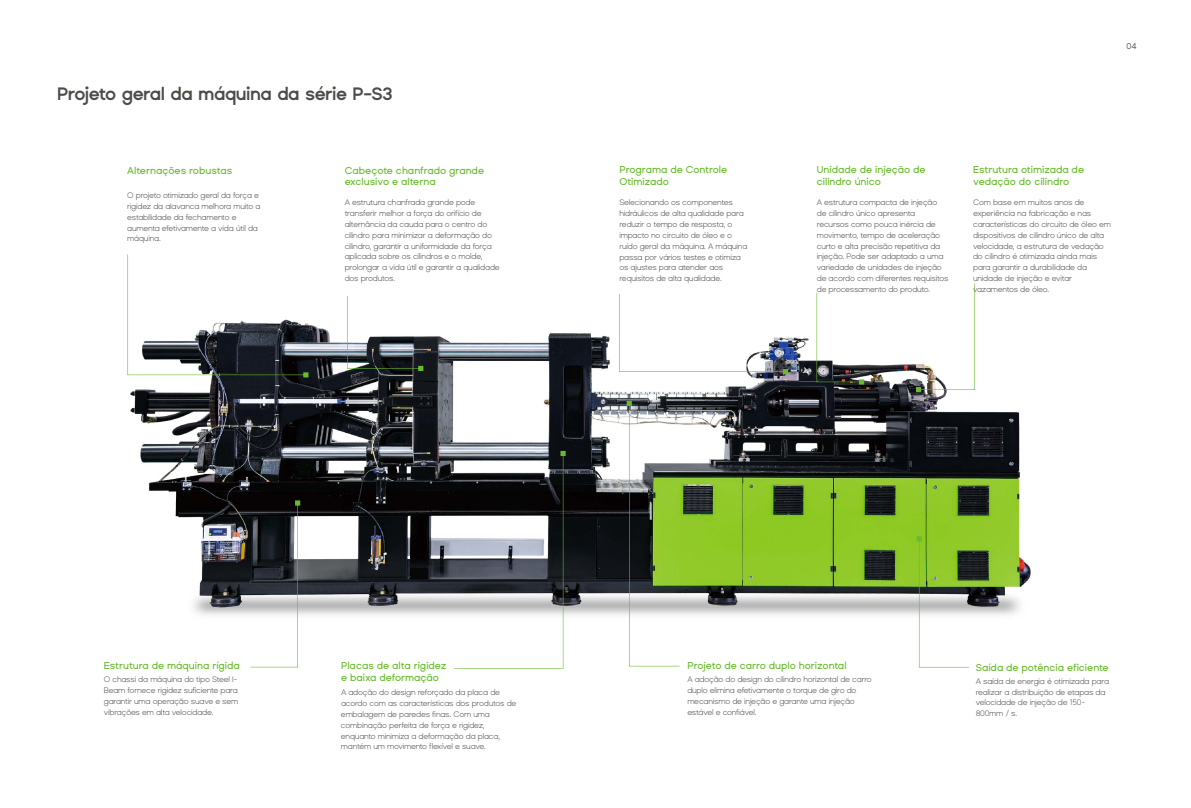
<style>
.page{position:relative;width:1191px;height:808px;background:#fff}
.page>*{position:absolute;margin:0;border:0;box-sizing:border-box;transform-origin:0 0}
.t1{font:600 18px "Basically A Sans Serif";letter-spacing:-.03em;color:#4d4a47}
.t2{font:10px/11.5px "Basically A Sans Serif";color:#69ba2e}
.t3{font:8.5px "Basically A Sans Serif";color:#4d4a47}
.t4{font:300 8px/10.9px "Basically A Sans Serif";letter-spacing:-.025em;color:#4d4a47}
</style>
<div class="page">
<img style="left:130px;top:309px;width:901px;height:306px">
<svg style="left:127px;top:254px;width:181px;height:123px"></svg>
<svg style="left:619px;top:294px;width:169px;height:80px"></svg>
<svg style="left:916px;top:309px;width:58px;height:83px"></svg>
<svg style="left:250px;top:500px;width:50px;height:167px"></svg>
<svg style="left:454px;top:451px;width:111px;height:217px"></svg>
<svg style="left:626px;top:401px;width:53px;height:265px"></svg>
<svg style="left:916px;top:536px;width:53px;height:131px"></svg>
<svg style="left:816px;top:293px;width:48px;height:92px"></svg>
<svg style="left:347px;top:296px;width:76px;height:75px"></svg>
<h1 class="t1" style="left:57px;top:85px;width:337px">Projeto geral da máquina da série P-S3</h1>
<p class="t2" style="left:127px;top:165px;width:107px">Alternações robustas</p>
<p class="t4" style="left:127px;top:190px;width:135px">O projeto otimizado geral da força e rigidez da alavanca melhora muito a estabilidade da fechamento e aumenta efetivamente a vida útil da máquina.</p>
<p class="t2" style="left:345px;top:165px;width:141px">Cabeçote chanfrado grande exclusivo e alterna</p>
<p class="t4" style="left:345px;top:197px;width:156px">A estrutura chanfrada grande pode transferir melhor a força do orifício de alternância da cauda para o centro do cilindro para minimizar a deformação do cilindro, garantir a uniformidade da força aplicada sobre os cilindros e o molde, prolongar a vida útil e garantir a qualidade dos produtos.</p>
<p class="t2" style="left:619px;top:164px;width:109px">Programa de Controle<br>Otimizado</p>
<p class="t4" style="left:619px;top:197px;width:130px">Selecionando os componentes hidráulicos de alta qualidade para reduzir o tempo de resposta, o impacto no circuito de óleo e o ruído geral da máquina. A máquina passa por vários testes e otimiza os ajustes para atender aos requisitos de alta qualidade.</p>
<p class="t3" style="left:1126px;top:42px;width:12px">04</p>
<p class="t2" style="left:817px;top:164px;width:110px">Unidade de injeção de cilindro único</p>
<p class="t4" style="left:817px;top:197px;width:133px">A estrutura compacta de injeção de cilindro único apresenta recursos como pouca inércia de movimento, tempo de aceleração curto e alta precisão repetitiva da injeção. Pode ser adaptado a uma variedade de unidades de injeção de acordo com diferentes requisitos de processamento do produto.</p>
<p class="t2" style="left:973px;top:164px;width:112px">Estrutura otimizada de vedação do cilindro</p>
<p class="t4" style="left:973px;top:197px;width:139px">Com base em muitos anos de experiência na fabricação e nas características do circuito de óleo em dispositivos de cilindro único de alta velocidade, a estrutura de vedação do cilindro é otimizada ainda mais para garantir a durabilidade da unidade de injeção e evitar vazamentos de óleo.</p>
<p class="t2" style="left:104px;top:660px;width:138px">Estrutura de máquina rígida</p>
<p class="t4" style="left:104px;top:674px;width:136px;text-align:justify">O chassi da máquina do tipo Steel I-Beam fornece rigidez suficiente para garantir uma operação suave e sem vibrações em alta velocidade.</p>
<p class="t2" style="left:341px;top:660px;width:107px">Placas de alta rigidez e baixa deformação</p>
<p class="t4" style="left:341px;top:687px;width:177px">A adoção do design reforçado da placa de acordo com as características dos produtos de embalagem de paredes finas. Com uma combinação perfeita de força e rigidez, enquanto minimiza a deformação da placa, mantém um movimento flexível e suave.</p>
<p class="t2" style="left:687px;top:660px;width:161px">Projeto de carro duplo horizontal</p>
<p class="t4" style="left:687px;top:674px;width:186px">A adoção do design do cilindro horizontal de carro duplo elimina efetivamente o torque de giro do mecanismo de injeção e garante uma injeção estável e confiável.</p>
<p class="t2" style="left:975px;top:662px;width:134px">Saída de potência eficiente</p>
<p class="t4" style="left:975px;top:676px;width:135px">A saída de energia é otimizada para realizar a distribuição de etapas da velocidade de injeção de 150-<br>800mm / s.</p>
</div>
